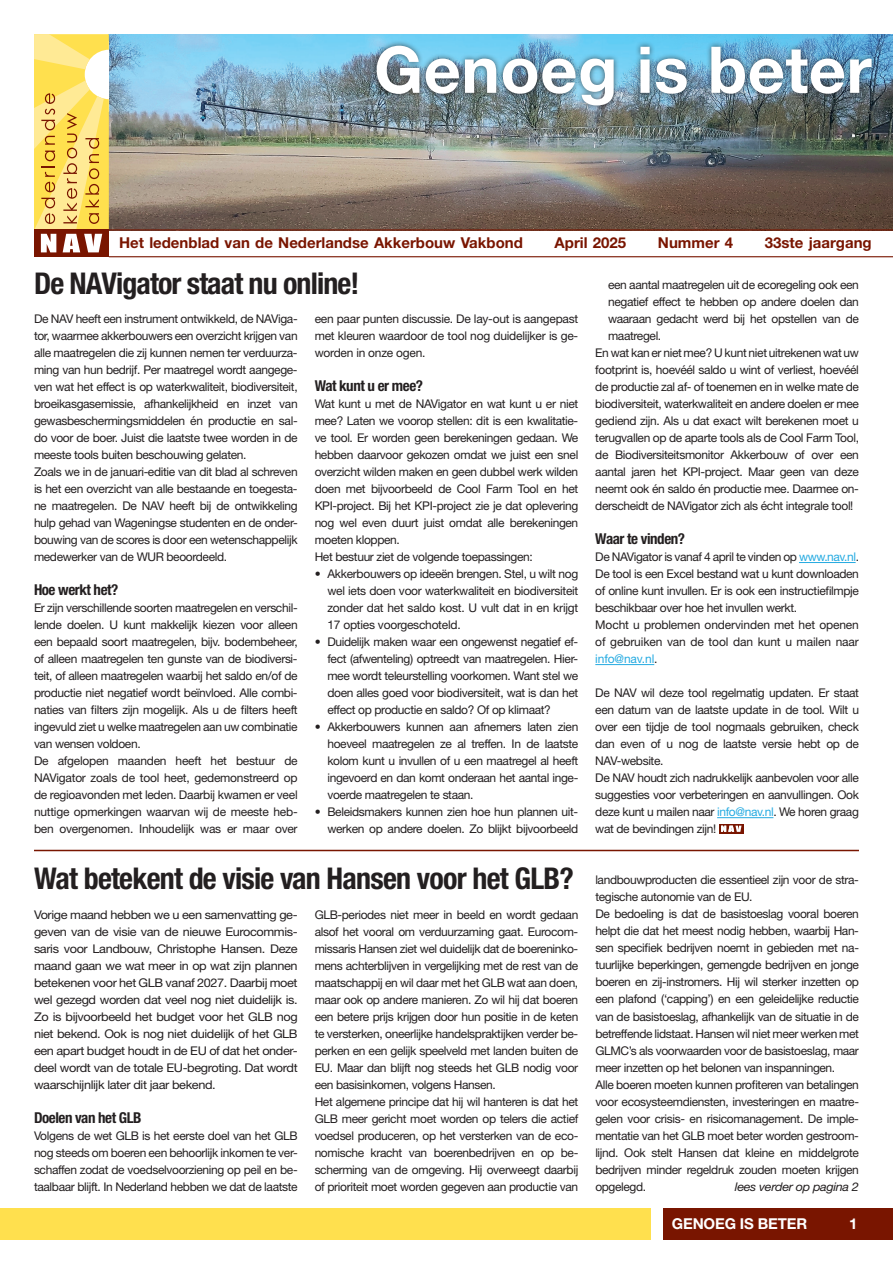
<style>
.page{position:relative;width:893px;height:1263px;background:#fff}
.page>*{position:absolute;margin:0;border:0;box-sizing:border-box;transform-origin:0 0}
.t1{font:700 64.5px "Helvetica Neue LT Std";letter-spacing:.01em;color:#fff}
.t2{font:700 condensed 30px "Helvetica Neue LT Std";letter-spacing:-.025em;color:#231f20}
.t3{font:700 15px "Helvetica Neue LT Std";color:#791500}
.t4{font:700 condensed 15px "Helvetica Neue LT Std";letter-spacing:-.03em;color:#231f20}
.t5{font:700 15px "Helvetica Neue LT Std";letter-spacing:-.01em;color:#fff}
.t6{font:12px/17px "Helvetica Neue LT Std";letter-spacing:-.03em;color:#231f20}
.t7{font:12px/17px "Helvetica Neue LT Std";letter-spacing:-.03em;color:#231f20;text-align:justify;scale:1.06 1}
.t8{font:italic 12px "Helvetica Neue LT Std";letter-spacing:-.03em;color:#231f20;scale:1.06 1}
.s1{color:#24aae1}
</style>
<div class="page">
<hr style="left:799px;top:562px;width:57px;height:1px;background:#24aae1">
<hr style="left:595px;top:664px;width:59px;height:1px;background:#24aae1">
<hr style="left:717px;top:817px;width:56px;height:1px;background:#24aae1">
<svg style="left:719px;top:824px;width:25px;height:9px"></svg>
<svg style="left:721px;top:826px;width:20px;height:6px"></svg>
<img style="left:109px;top:34px;width:784px;height:195px">
<div style="left:34px;top:229px;width:75px;height:28px;background:#791500"></div>
<svg style="left:34px;top:34px;width:75px;height:218px;background:#efce6e"></svg>
<hr style="left:109px;top:229px;width:784px;height:2px;background:#791500">
<hr style="left:109px;top:256px;width:784px;height:1px;background:#791500">
<div style="left:371px;top:40px;width:506px;height:71px;background:#231f20;opacity:.75"></div>
<div style="left:663px;top:1208px;width:230px;height:31px;background:#791500"></div>
<div style="left:0;top:1208px;width:651px;height:31px;background:#ffe04e"></div>
<hr style="left:34px;top:850px;width:825px;height:1px;background:#791500">
<h1 class="t1" style="left:374px;top:30px;width:499px">Genoeg is beter</h1>
<p class="t3" style="left:119px;top:233px;width:405px">Het ledenblad van de Nederlandse Akkerbouw Vakbond</p>
<p class="t3" style="left:555px;top:233px;width:73px">April 2025</p>
<p class="t3" style="left:658px;top:233px;width:77px">Nummer 4</p>
<p class="t3" style="left:765px;top:233px;width:108px">33ste jaargang</p>
<h2 class="t2" style="left:34px;top:265px;width:327px">De NAVigator staat nu online!</h2>
<p class="t6" style="left:34px;top:310px;width:265px">De NAV heeft een instrument ontwikkeld, de NAViga&shy;tor, waarmee akkerbouwers een overzicht krijgen van alle maatregelen die zij kunnen nemen ter verduurza&shy;ming van hun bedrijf. Per maatregel wordt aangege&shy;ven wat het effect is op waterkwaliteit, biodiversiteit, broeikasgasemissie, afhankelijkheid en inzet van gewasbeschermingsmiddelen én productie en sal&shy;do voor de boer. Juist die laatste twee worden in de meeste tools buiten beschouwing gelaten.<br>Zoals we in de januari-editie van dit blad al schreven is het een overzicht van alle bestaande en toegesta&shy;ne maatregelen. De NAV heeft bij de ontwikkeling hulp gehad van Wageningse studenten en de onder&shy;bouwing van de scores is door een wetenschappelijk medewerker van de WUR beoordeeld.</p>
<p class="t4" style="left:34px;top:581px;width:86px">Hoe werkt het?</p>
<p class="t6" style="left:34px;top:599px;width:265px">Er zijn verschillende soorten maatregelen en verschil&shy;lende doelen. U kunt makkelijk kiezen voor alleen een bepaald soort maatregelen, bijv. bodembeheer, of alleen maatregelen ten gunste van de biodiversi&shy;teit, of alleen maatregelen waarbij het saldo en/of de productie niet negatief wordt beïnvloed. Alle combi&shy;naties van filters zijn mogelijk. Als u de filters heeft ingevuld ziet u welke maatregelen aan uw combinatie van wensen voldoen.<br>De afgelopen maanden heeft het bestuur de NAVigator zoals de tool heet, gedemonstreerd op de regioavonden met leden. Daarbij kwamen er veel nuttige opmerkingen waarvan wij de meeste heb&shy;ben overgenomen. Inhoudelijk was er maar over</p>
<p class="t6" style="left:315px;top:310px;width:265px;text-align:justify">een paar punten discussie. De lay-out is aangepast met kleuren waardoor de tool nog duidelijker is ge&shy;worden in onze ogen.</p>
<p class="t4" style="left:315px;top:377px;width:110px">Wat kunt u er mee?</p>
<p class="t6" style="left:315px;top:395px;width:265px">Wat kunt u met de NAVigator en wat kunt u er niet mee? Laten we voorop stellen: dit is een kwalitatie&shy;ve tool. Er worden geen berekeningen gedaan. We hebben daarvoor gekozen omdat we juist een snel overzicht wilden maken en geen dubbel werk wilden doen met bijvoorbeeld de Cool Farm Tool en het KPI-project. Bij het KPI-project zie je dat oplevering nog wel even duurt juist omdat alle berekeningen moeten kloppen.<br>Het bestuur ziet de volgende toepassingen:</p>
<p class="t6" style="left:327px;top:565px;width:252px;text-align:justify;text-indent:-13px">• Akkerbouwers op ideeën brengen. Stel, u wilt nog wel iets doen voor waterkwaliteit en biodiversiteit zonder dat het saldo kost. U vult dat in en krijgt 17 opties voorgeschoteld.</p>
<p class="t6" style="left:327px;top:633px;width:252px;text-align:justify;text-indent:-13px">• Duidelijk maken waar een ongewenst negatief ef&shy;fect (afwenteling) optreedt van maatregelen. Hier&shy;mee wordt teleurstelling voorkomen. Want stel we doen alles goed voor biodiversiteit, wat is dan het effect op productie en saldo? Of op klimaat?</p>
<p class="t6" style="left:327px;top:718px;width:252px;text-align:justify;text-indent:-13px">• Akkerbouwers kunnen aan afnemers laten zien hoeveel maatregelen ze al treffen. In de laatste kolom kunt u invullen of u een maatregel al heeft ingevoerd en dan komt onderaan het aantal inge&shy;voerde maatregelen te staan.</p>
<p class="t6" style="left:315px;top:803px;width:265px;text-align:right">• Beleidsmakers kunnen zien hoe hun plannen uit&shy;werken op andere doelen. Zo blijkt bijvoorbeeld</p>
<h2 class="t2" style="left:34px;top:860px;width:541px">Wat betekent de visie van Hansen voor het GLB?</h2>
<p class="t7" style="left:34px;top:906px;width:250px">Vorige maand hebben we u een samenvatting ge&shy;geven van de visie van de nieuwe Eurocommis&shy;saris voor Landbouw, Christophe Hansen. Deze maand gaan we wat meer in op wat zijn plannen betekenen voor het GLB vanaf 2027. Daarbij moet wel gezegd worden dat veel nog niet duidelijk is.<br>Zo is bijvoorbeeld het budget voor het GLB nog niet bekend. Ook is nog niet duidelijk of het GLB een apart budget houdt in de EU of dat het onder&shy;deel wordt van de totale EU-begroting. Dat wordt waarschijnlijk later dit jaar bekend.</p>
<p class="t4" style="left:34px;top:1108px;width:109px">Doelen van het GLB</p>
<p class="t6" style="left:34px;top:1127px;width:265px;text-align:justify">Volgens de wet GLB is het eerste doel van het GLB nog steeds om boeren een behoorlijk inkomen te ver&shy;schaffen zodat de voedselvoorziening op peil en be&shy;taalbaar blijft. In Nederland hebben we dat de laatste</p>
<p class="t6" style="left:315px;top:906px;width:265px">GLB-periodes niet meer in beeld en wordt gedaan alsof het vooral om verduurzaming gaat. Eurocom&shy;missaris Hansen ziet wel duidelijk dat de boereninko&shy;mens achterblijven in vergelijking met de rest van de maatschappij en wil daar met het GLB wat aan doen, maar ook op andere manieren. Zo wil hij dat boeren een betere prijs krijgen door hun positie in de keten te versterken, oneerlijke handelspraktijken verder be&shy;perken en een gelijk speelveld met landen buiten de EU. Maar dan blijft nog steeds het GLB nodig voor een basisinkomen, volgens Hansen.<br>Het algemene principe dat hij wil hanteren is dat het GLB meer gericht moet worden op telers die actief voedsel produceren, op het versterken van de eco&shy;nomische kracht van boerenbedrijven en op be&shy;scherming van de omgeving. Hij overweegt daarbij of prioriteit moet worden gegeven aan productie van</p>
<p class="t6" style="left:608px;top:276px;width:252px">een aantal maatregelen uit de ecoregeling ook een</p>
<p class="t6" style="left:608px;top:293px;width:252px">negatief effect te hebben op andere doelen dan</p>
<p class="t6" style="left:608px;top:310px;width:252px">waaraan gedacht werd bij het opstellen van de</p>
<p class="t6" style="left:608px;top:327px;width:55px">maatregel.</p>
<p class="t6" style="left:595px;top:344px;width:265px">En wat kan er niet mee? U kunt niet uitrekenen wat uw</p>
<p class="t6" style="left:595px;top:361px;width:265px">footprint is, hoevéél saldo u wint of verliest, hoevéél</p>
<p class="t6" style="left:595px;top:378px;width:265px">de productie zal af- of toenemen en in welke mate de</p>
<p class="t6" style="left:595px;top:395px;width:265px">biodiversiteit, waterkwaliteit en andere doelen er mee</p>
<p class="t6" style="left:595px;top:412px;width:265px">gediend zijn. Als u dat exact wilt berekenen moet u</p>
<p class="t6" style="left:595px;top:429px;width:265px">terugvallen op de aparte tools als de Cool Farm Tool,</p>
<p class="t6" style="left:595px;top:446px;width:265px">de Biodiversiteitsmonitor Akkerbouw of over een</p>
<p class="t6" style="left:595px;top:463px;width:265px">aantal jaren het KPI-project. Maar geen van deze</p>
<p class="t6" style="left:595px;top:480px;width:265px">neemt ook én saldo én productie mee. Daarmee on-</p>
<p class="t6" style="left:595px;top:497px;width:260px">derscheidt de NAVigator zich als écht integrale tool!</p>
<p class="t4" style="left:595px;top:530px;width:91px">Waar te vinden?</p>
<p class="t6" style="left:595px;top:548px;width:265px">De NAVigator is vanaf 4 april te vinden op <span class="s1">www.nav.nl</span>.<br>De tool is een Excel bestand wat u kunt downloaden of online kunt invullen. Er is ook een instructiefilmpje beschikbaar over hoe het invullen werkt.<br>Mocht u problemen ondervinden met het openen of gebruiken van de tool dan kunt u mailen naar <span class="s1">info@nav.nl</span>.</p>
<p class="t6" style="left:595px;top:684px;width:265px">De NAV wil deze tool regelmatig updaten. Er staat een datum van de laatste update in de tool. Wilt u over een tijdje de tool nogmaals gebruiken, check dan even of u nog de laatste versie hebt op de NAV-website.<br>De NAV houdt zich nadrukkelijk aanbevolen voor alle suggesties voor verbeteringen en aanvullingen. Ook deze kunt u mailen naar <span class="s1">info@nav.nl</span>. We horen graag wat de bevindingen zijn!</p>
<p class="t6" style="left:595px;top:871px;width:265px">landbouwproducten die essentieel zijn voor de stra&shy;tegische autonomie van de EU.<br>De bedoeling is dat de basistoeslag vooral boeren helpt die dat het meest nodig hebben, waarbij Han&shy;sen specifiek bedrijven noemt in gebieden met na&shy;tuurlijke beperkingen, gemengde bedrijven en jonge boeren en zij-instromers. Hij wil sterker inzetten op een plafond (‘capping’) en een geleidelijke reductie van de basistoeslag, afhankelijk van de situatie in de betreffende lidstaat. Hansen wil niet meer werken met GLMC’s als voorwaarden voor de basistoeslag, maar meer inzetten op het belonen van inspanningen.<br>Alle boeren moeten kunnen profiteren van betalingen voor ecosysteemdiensten, investeringen en maatre&shy;gelen voor crisis- en risicomanagement. De imple&shy;mentatie van het GLB moet beter worden gestroom&shy;lijnd. Ook stelt Hansen dat kleine en middelgrote bedrijven minder regeldruk zouden moeten krijgen opgelegd.</p>
<p class="t8" style="left:735px;top:1179px;width:118px">lees verder op pagina 2</p>
<p class="t5" style="left:672px;top:1214px;width:137px">GENOEG IS BETER</p>
<p class="t5" style="left:849px;top:1214px;width:10px">1</p>
</div>
